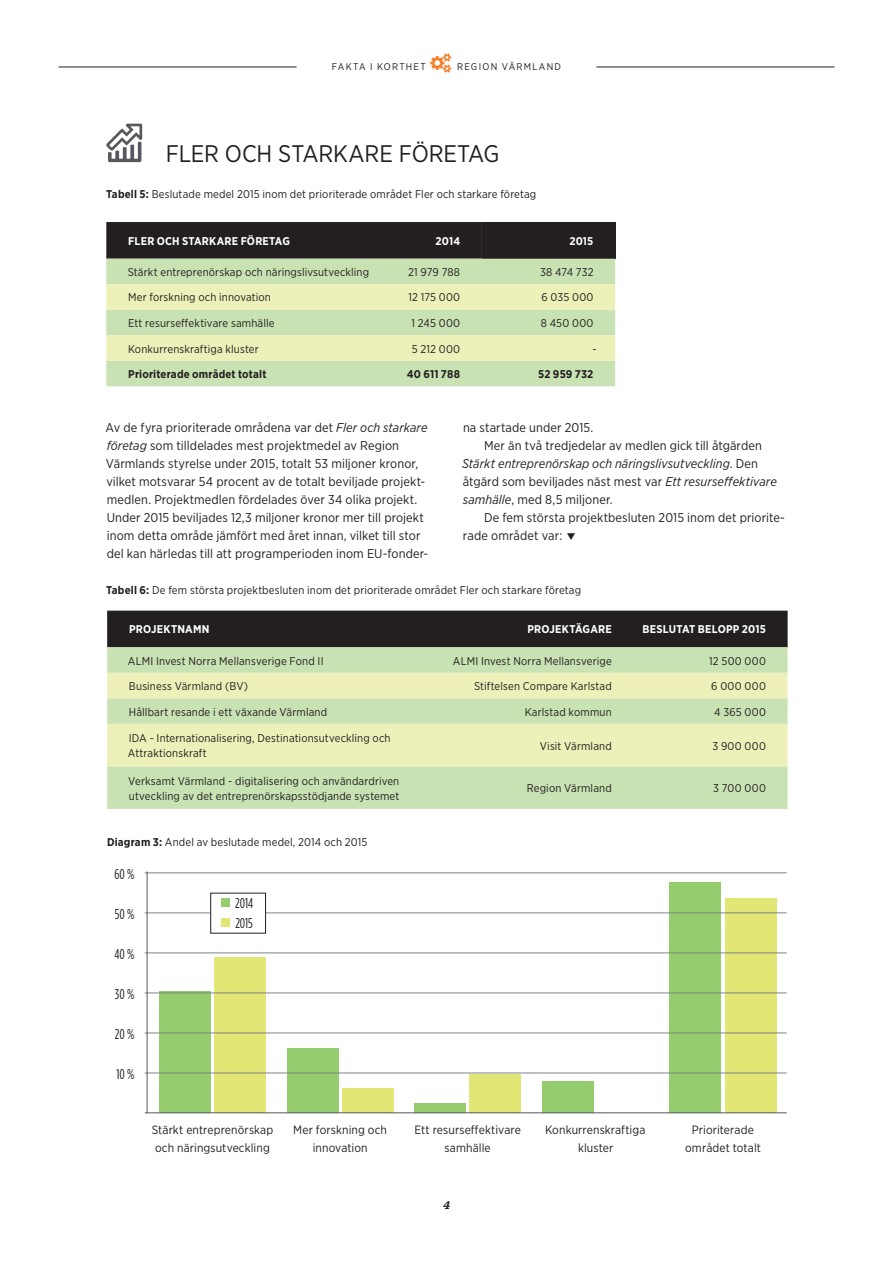
<style>
.page{position:relative;width:893px;height:1263px;background:#fff}
.page>*{position:absolute;margin:0;border:0;box-sizing:border-box;transform-origin:0 0}
.t1{font:24px "Gotham Narrow";letter-spacing:-.01em;color:#231f20}
.t2{font:14.1px/20px "Gotham Condensed";color:#231f20}
.t3{font:12.75px/18px "Gotham Narrow";letter-spacing:.01em;color:#231f20}
.t4{font:italic 12.75px "Gotham Narrow";letter-spacing:.005em;color:#231f20}
.t5{font:12px/18px "Gotham Narrow";letter-spacing:.01em;color:#231f20;text-align:center}
.t6{font:italic 700 12px "Sentinel";color:#231f20}
.t7{font:11.25px/15px "Gotham Narrow";letter-spacing:.01em;color:#231f20}
.t8{font:700 11.25px "Gotham Narrow";letter-spacing:.015em;color:#fff}
.t9{font:700 11.25px "Gotham Narrow";letter-spacing:.015em;color:#231f20}
.t10{font:9.75px "Gotham Narrow";letter-spacing:.13em;color:#231f20}
.s1{font-weight:700}
.s2{font-style:italic}
.s3{font-style:normal}
</style>
<div class="page">
<hr style="left:596px;top:67px;width:238px;height:1px;background:#231f20">
<hr style="left:58px;top:67px;width:239px;height:1px;background:#231f20">
<div style="left:670px;top:882px;width:51px;height:231px;background:#94cc6e"></div>
<div style="left:725px;top:898px;width:51px;height:215px;background:#e1e675"></div>
<div style="left:542px;top:1080px;width:51px;height:32px;background:#94cc6e"></div>
<div style="left:415px;top:1103px;width:51px;height:10px;background:#94cc6e"></div>
<div style="left:470px;top:1074px;width:51px;height:39px;background:#e1e675"></div>
<div style="left:287px;top:1048px;width:51px;height:65px;background:#94cc6e"></div>
<div style="left:342px;top:1088px;width:51px;height:25px;background:#e1e675"></div>
<div style="left:159px;top:991px;width:51px;height:121px;background:#94cc6e"></div>
<div style="left:215px;top:957px;width:51px;height:155px;background:#e1e675"></div>
<hr style="left:145px;top:1073px;width:642px;height:1px;background:#808285">
<hr style="left:145px;top:1033px;width:642px;height:1px;background:#808285">
<hr style="left:145px;top:993px;width:642px;height:1px;background:#808285">
<hr style="left:145px;top:953px;width:642px;height:1px;background:#808285">
<hr style="left:145px;top:913px;width:642px;height:1px;background:#808285">
<hr style="left:145px;top:872px;width:642px;height:1px;background:#808285">
<div style="left:106px;top:222px;width:376px;height:37px;background:#231f20"></div>
<div style="left:482px;top:222px;width:133px;height:37px;background:#231f20"></div>
<div style="left:106px;top:259px;width:509px;height:127px;background:#c9e2b3"></div>
<svg style="left:106px;top:284px;width:509px;height:77px;background:#e1ecb7"></svg>
<div style="left:107px;top:611px;width:681px;height:36px;background:#231f20"></div>
<div style="left:107px;top:647px;width:681px;height:162px;background:#c9e2b3"></div>
<svg style="left:107px;top:673px;width:681px;height:93px;background:#e3ecb7"></svg>
<hr style="left:147px;top:871px;width:1px;height:242px;background:#57585a">
<hr style="left:145px;top:1112px;width:642px;height:1px;background:#57585a">
<svg style="left:106px;top:124px;width:36px;height:38px"></svg>
<div style="left:211px;top:893px;width:55px;height:40px;background:#fff"></div>
<div style="left:221px;top:898px;width:9px;height:9px;background:#94cc6e"></div>
<div style="left:221px;top:918px;width:9px;height:9px;background:#e1e675"></div>
<p class="t10" style="left:332px;top:60px;width:95px">FAKTA I KORTHET</p>
<p class="t10" style="left:457px;top:60px;width:106px">REGION VÄRMLAND</p>
<h1 class="t1" style="left:166px;top:139px;width:335px">FLER OCH STARKARE FÖRETAG</h1>
<p class="t7" style="left:106px;top:186px;width:432px"><span class="s1">Tabell 5:</span> Beslutade medel 2015 inom det prioriterade området Fler och starkare företag</p>
<p class="t8" style="left:128px;top:234px;width:163px">FLER OCH STARKARE FÖRETAG</p>
<p class="t8" style="left:436px;top:234px;width:26px">2014</p>
<p class="t8" style="left:569px;top:234px;width:26px">2015</p>
<p class="t7" style="left:128px;top:264px;width:243px">Stärkt entreprenörskap och näringslivsutveckling</p>
<p class="t7" style="left:408px;top:264px;width:54px">21 979 788</p>
<p class="t7" style="left:540px;top:264px;width:55px">38 474 732</p>
<p class="t7" style="left:128px;top:290px;width:144px">Mer forskning och innovation</p>
<p class="t7" style="left:408px;top:290px;width:53px">12 175 000</p>
<p class="t7" style="left:541px;top:290px;width:54px">6 035 000</p>
<p class="t7" style="left:128px;top:315px;width:148px">Ett resurseffektivare samhälle</p>
<p class="t7" style="left:411px;top:315px;width:50px">1 245 000</p>
<p class="t7" style="left:541px;top:315px;width:54px">8 450 000</p>
<p class="t7" style="left:128px;top:341px;width:132px">Konkurrenskraftiga kluster</p>
<p class="t7" style="left:412px;top:341px;width:50px">5 212 000</p>
<p class="t7" style="left:592px;top:341px;width:6px">-</p>
<p class="t9" style="left:128px;top:367px;width:140px">Prioriterade området totalt</p>
<p class="t9" style="left:407px;top:367px;width:55px">40 611 788</p>
<p class="t9" style="left:538px;top:367px;width:57px">52 959 732</p>
<p class="t3" style="left:106px;top:418px;width:324px">Av de fyra prioriterade områdena var det <span class="s2">Fler och starkare företag</span> som tilldelades mest projektmedel av Region Värmlands styrelse under 2015, totalt 53 miljoner kronor, vilket motsvarar 54 procent av de totalt beviljade projekt&shy;medlen. Projektmedlen fördelades över 34 olika projekt.<br>Under 2015 beviljades 12,3 miljoner kronor mer till projekt inom detta område jämfört med året innan, vilket till stor del kan härledas till att programperioden inom EU-fonder-</p>
<p class="t3" style="left:463px;top:418px;width:132px">na startade under 2015.</p>
<p class="t3" style="left:484px;top:436px;width:279px">Mer än två tredjedelar av medlen gick till åtgärden</p>
<p class="t4" style="left:462px;top:456px;width:297px">Stärkt entreprenörskap och näringslivsutveckling<span class="s3">. Den</span></p>
<p class="t3" style="left:463px;top:472px;width:316px">åtgärd som beviljades näst mest var <span class="s2">Ett resurseffektivare</span></p>
<p class="t3" style="left:463px;top:490px;width:151px"><span class="s2">samhälle</span>, med 8,5 miljoner.</p>
<p class="t3" style="left:484px;top:508px;width:302px">De fem största projektbesluten 2015 inom det priorite-</p>
<p class="t3" style="left:463px;top:526px;width:101px">rade området var:</p>
<p class="t7" style="left:106px;top:582px;width:476px"><span class="s1">Tabell 6:</span> De fem största projektbesluten inom det prioriterade området Fler och starkare företag</p>
<p class="t8" style="left:129px;top:622px;width:82px">PROJEKTNAMN</p>
<p class="t8" style="left:528px;top:622px;width:86px">PROJEKTÄGARE</p>
<p class="t8" style="left:642px;top:622px;width:125px">BESLUTAT BELOPP 2015</p>
<p class="t7" style="left:128px;top:653px;width:197px">ALMI Invest Norra Mellansverige Fond II</p>
<p class="t7" style="left:453px;top:653px;width:160px">ALMI Invest Norra Mellansverige</p>
<p class="t7" style="left:709px;top:653px;width:58px">12 500 000</p>
<p class="t7" style="left:129px;top:678px;width:121px">Business Värmland (BV)</p>
<p class="t7" style="left:474px;top:678px;width:139px">Stiftelsen Compare Karlstad</p>
<p class="t7" style="left:711px;top:678px;width:56px">6 000 000</p>
<p class="t7" style="left:129px;top:704px;width:200px">Hållbart resande i ett växande Värmland</p>
<p class="t7" style="left:525px;top:704px;width:88px">Karlstad kommun</p>
<p class="t7" style="left:714px;top:704px;width:53px">4 365 000</p>
<p class="t7" style="left:128px;top:730px;width:264px">IDA - Internationalisering, Destinationsutveckling och<br>Attraktionskraft</p>
<p class="t7" style="left:540px;top:738px;width:73px">Visit Värmland</p>
<p class="t7" style="left:712px;top:738px;width:55px">3 900 000</p>
<p class="t7" style="left:128px;top:773px;width:273px">Verksamt Värmland - digitalisering och användardriven utveckling av det entreprenörskapsstödjande systemet</p>
<p class="t7" style="left:527px;top:780px;width:86px">Region Värmland</p>
<p class="t7" style="left:713px;top:780px;width:54px">3 700 000</p>
<p class="t7" style="left:107px;top:834px;width:262px"><span class="s1">Diagram 3:</span> Andel av beslutade medel, 2014 och 2015</p>
<p class="t2" style="left:114px;top:864px;width:21px">60 %</p>
<p class="t2" style="left:115px;top:904px;width:21px">50 %</p>
<p class="t2" style="left:114px;top:944px;width:21px">40 %</p>
<p class="t2" style="left:115px;top:984px;width:21px">30 %</p>
<p class="t2" style="left:115px;top:1024px;width:21px">20 %</p>
<p class="t2" style="left:116px;top:1064px;width:19px">10 %</p>
<p class="t2" style="left:235px;top:893px;width:20px">2014<br>2015</p>
<p class="t5" style="left:152px;top:1121px;width:123px;text-align:left">Stärkt entreprenörskap och näringsutveckling</p>
<p class="t5" style="left:293px;top:1121px;width:95px">Mer forskning och innovation</p>
<p class="t5" style="left:415px;top:1121px;width:108px">Ett resurseffektivare samhälle</p>
<p class="t5" style="left:545px;top:1121px;width:102px">Konkurrenskraftiga kluster</p>
<p class="t5" style="left:685px;top:1121px;width:77px">Prioriterade området totalt</p>
<p class="t6" style="left:443px;top:1195px;width:8px">4</p>
</div>
